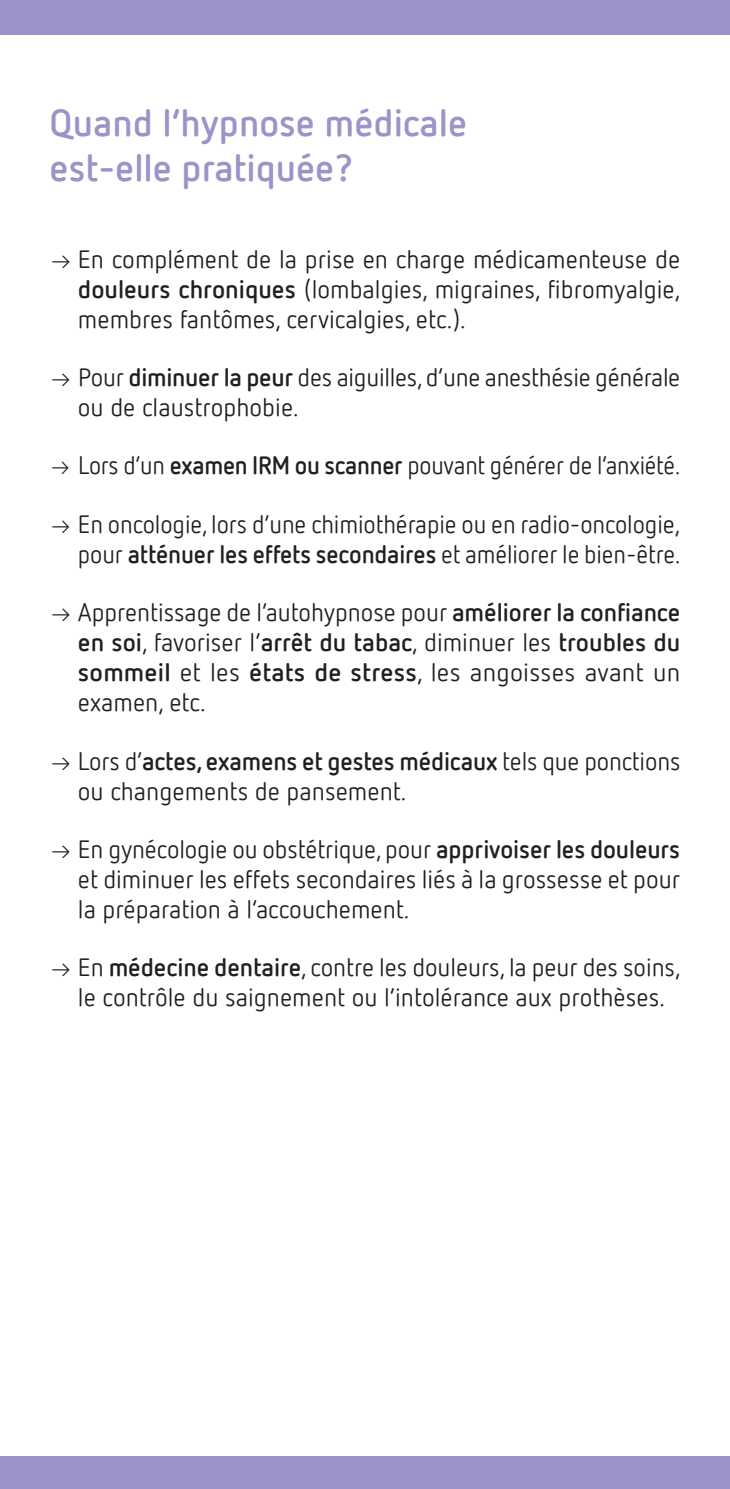
<style>
.page{position:relative;width:730px;height:1489px;background:#fff}
.page>*{position:absolute;margin:0;border:0;box-sizing:border-box;transform-origin:0 0}
.intertitre{font:700 37.5px/45px "Netto Offc";color:#9a94c8}
.t1{font:25px/30px "Netto Offc";color:#231f20;text-align:justify}
.t2{font:25px "Netto Offc";color:#231f20;scale:.95 1}
.s1{font-family:"Netto Icons OT";font-size:17.5px}
.s2{font-weight:700}
</style>
<div class="page">
<div style="left:0;top:0;width:730px;height:35px;background:#9a94c8"></div>
<div style="left:0;top:1456px;width:730px;height:32px;background:#9a94c8"></div>
<p class="intertitre" style="left:50px;top:99px;width:419px">Quand l’hypnose médicale est-elle pratiquée?</p>
<p class="t1" style="left:78px;top:243px;width:604px;text-indent:-28px"><span class="s1">A</span> En complément de la prise en charge médicamenteuse de <span class="s2">douleurs chroniques</span> (lombalgies, migraines, fibromyalgie, membres fantômes, cervicalgies, etc.).</p>
<p class="t1" style="left:78px;top:361px;width:604px;text-indent:-28px"><span class="s1">A</span> Pour <span class="s2">diminuer la peur</span> des aiguilles, d’une anesthésie générale ou de claustrophobie.</p>
<p class="t2" style="left:50px;top:450px;width:665px"><span class="s1">A</span> Lors d’un <span class="s2">examen IRM ou scanner</span> pouvant générer de l’anxiété.</p>
<p class="t1" style="left:50px;top:508px;width:632px;text-align:right"><span class="s1">A</span> En oncologie, lors d’une chimiothérapie ou en radio-oncologie, pour <span class="s2">atténuer les effets secondaires</span> et améliorer le bien-être.</p>
<p class="t1" style="left:78px;top:597px;width:604px;text-indent:-28px"><span class="s1">A</span> Apprentissage de l’autohypnose pour <span class="s2">améliorer la confiance en soi</span>, favoriser l’<span class="s2">arrêt du tabac</span>, diminuer les <span class="s2">troubles du sommeil</span> et les <span class="s2">états de stress</span>, les angoisses avant un examen, etc.</p>
<p class="t1" style="left:78px;top:745px;width:604px;text-indent:-28px"><span class="s1">A</span> Lors d’<span class="s2">actes, examens et gestes médicaux</span> tels que ponctions ou changements de pansement.</p>
<p class="t1" style="left:78px;top:833px;width:604px;text-indent:-28px"><span class="s1">A</span> En gynécologie ou obstétrique, pour <span class="s2">apprivoiser les douleurs </span>et diminuer les effets secondaires liés à la grossesse et pour la préparation à l’accouchement.</p>
<p class="t1" style="left:50px;top:952px;width:632px;text-align:center"><span class="s1">A</span> En <span class="s2">médecine dentaire</span>, contre les douleurs, la peur des soins, le contrôle du saignement ou l’intolérance aux prothèses.</p>
</div>
